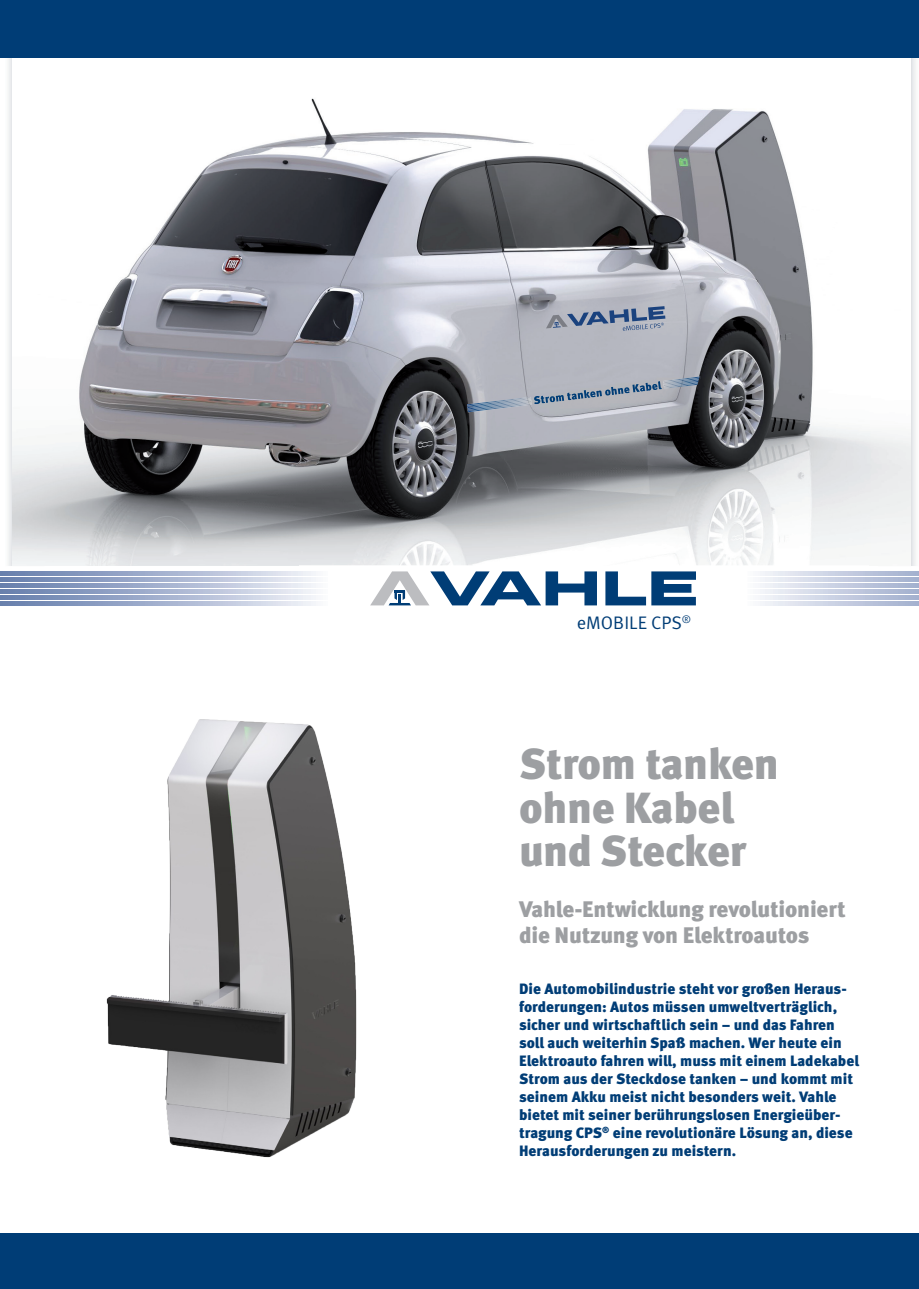
<style>
.page{position:relative;width:919px;height:1289px;background:#fff}
.page>*{position:absolute;margin:0;border:0;box-sizing:border-box;transform-origin:0 0}
.t1{font:900 43.5px/43.5px "Meta Pro";letter-spacing:-.01em;color:#9d9fa2}
.t2{font:900 22.5px/25.5px "Meta Pro";letter-spacing:-.01em;color:#9d9fa2}
.t3{font:18.15px "Meta Pro";color:#003d76}
.t4{font:900 15px/18px "Meta Pro";color:#003d76}
</style>
<div class="page">
<img style="left:3px;top:57px;width:41px;height:509px">
<img style="left:910px;top:57px;width:8px;height:509px">
<img style="left:13px;top:57px;width:897px;height:508px">
<svg style="left:534px;top:381px;width:127px;height:23px;background:#97a1b0"></svg>
<img style="left:467px;top:397px;width:64px;height:15px">
<img style="left:663px;top:376px;width:33px;height:13px">
<svg style="left:546px;top:306px;width:119px;height:25px;background:#8d98ad"></svg>
<svg style="left:696px;top:376px;width:8px;height:14px"></svg>
<div style="left:0;top:1233px;width:918px;height:55px;background:#003d76"></div>
<div style="left:0;top:0;width:918px;height:57px;background:#003d76"></div>
<svg style="left:0;top:571px;width:316px;height:5px;background:#a6b4d0"></svg>
<svg style="left:0;top:577px;width:316px;height:4px"></svg>
<svg style="left:0;top:583px;width:316px;height:4px"></svg>
<svg style="left:0;top:589px;width:316px;height:4px"></svg>
<svg style="left:0;top:595px;width:316px;height:4px"></svg>
<svg style="left:0;top:601px;width:316px;height:4px"></svg>
<svg style="left:605px;top:571px;width:91px;height:34px"></svg>
<svg style="left:370px;top:571px;width:227px;height:34px"></svg>
<svg style="left:760px;top:571px;width:158px;height:5px"></svg>
<svg style="left:760px;top:577px;width:158px;height:4px"></svg>
<svg style="left:760px;top:583px;width:158px;height:4px"></svg>
<svg style="left:760px;top:589px;width:158px;height:4px"></svg>
<svg style="left:760px;top:595px;width:158px;height:4px"></svg>
<svg style="left:760px;top:601px;width:158px;height:4px"></svg>
<img style="left:106px;top:719px;width:251px;height:439px">
<p class="t3" style="left:576px;top:612px;width:116px">eMOBILE CPS<sup>®</sup></p>
<h1 class="t1" style="left:519px;top:744px;width:261px">Strom tanken ohne Kabel und Stecker</h1>
<h2 class="t2" style="left:519px;top:897px;width:328px">Vahle-Entwicklung revolutioniert die Nutzung von Elektroautos</h2>
<p class="t4" style="left:519px;top:980px;width:341px">Die Automobilindustrie steht vor großen Heraus&shy;forderungen: Autos müssen umweltverträglich, sicher und wirtschaftlich sein – und das Fahren soll auch weiterhin Spaß machen. Wer heute ein Elektroauto fahren will, muss mit einem Ladekabel Strom aus der Steckdose tanken – und kommt mit seinem Akku meist nicht besonders weit. Vahle bietet mit seiner berührungslosen Energieüber&shy;tragung CPS<sup>®</sup> eine revolutionäre Lösung an, diese Herausforderungen zu meistern.</p>
</div>
